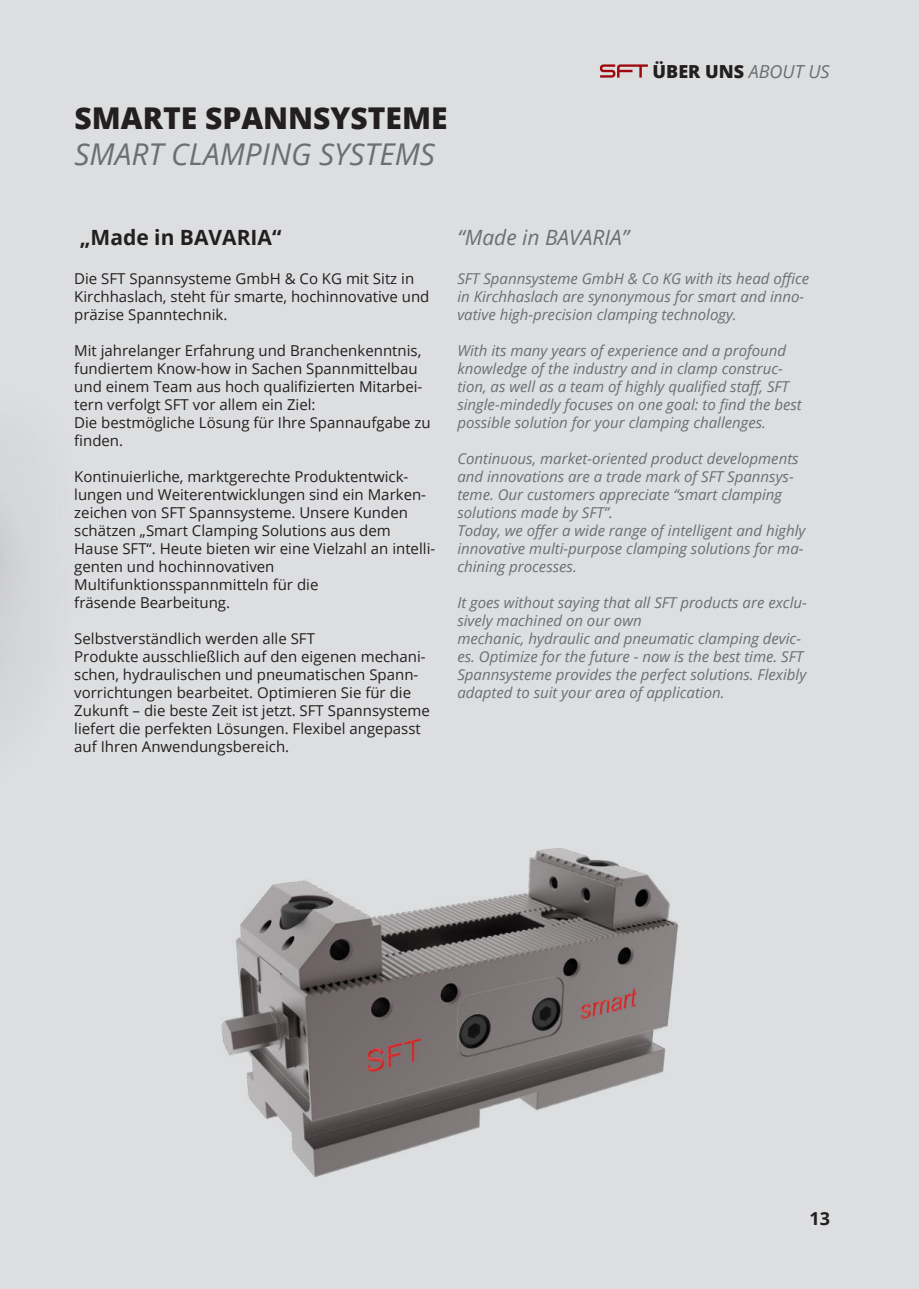
<style>
.page{position:relative;width:919px;height:1289px;background:#fff}
.page>*{position:absolute;margin:0;border:0;box-sizing:border-box;transform-origin:0 0}
.t1{font:italic 30px "Open Sans";color:#6d6e71}
.t2{font:800 30px "Open Sans";color:#231f20}
.t3{font:700 21px "Open Sans";color:#231f20}
.t4{font:italic 21px "Open Sans";color:#6d6e71}
.t5{font:800 18px "Open Sans";color:#231f20}
.t6{font:700 18px "Open Sans";color:#231f20}
.t7{font:15px/18px "Open Sans";color:#231f20}
.t8{font:italic 15px/18px "Open Sans";color:#6d6e71}
.s1{font-weight:400;font-style:italic;color:#6d6e71}
</style>
<div class="page">
<div style="left:0;top:0;width:918px;height:1288px;background:#dddee0"></div>
<img style="left:221px;top:848px;width:458px;height:330px">
<svg style="left:600px;top:64px;width:47px;height:14px"></svg>
<h1 class="t2" style="left:75px;top:106px;width:374px">SMARTE SPANNSYSTEME</h1>
<h1 class="t1" style="left:75px;top:142px;width:362px">SMART CLAMPING SYSTEMS</h1>
<p class="t5" style="left:652px;top:64px;width:178px">ÜBER UNS <span class="s1">ABOUT US</span></p>
<h2 class="t3" style="left:80px;top:229px;width:203px">„Made in BAVARIA“</h2>
<p class="t7" style="left:74px;top:271px;width:356px">Die SFT Spannsysteme GmbH &amp; Co KG mit Sitz in<br>Kirchhaslach, steht für smarte, hochinnovative und präzise Spanntechnik.</p>
<p class="t7" style="left:74px;top:341px;width:358px">Mit jahrelanger Erfahrung und Branchenkenntnis, fundiertem Know-how in Sachen Spannmittelbau und einem Team aus hoch qualifizierten Mitarbei&shy;tern verfolgt SFT vor allem ein Ziel:<br>Die bestmögliche Lösung für Ihre Spannaufgabe zu finden.</p>
<p class="t7" style="left:74px;top:467px;width:362px">Kontinuierliche, marktgerechte Produktentwick&shy;lungen und Weiterentwicklungen sind ein Marken&shy;zeichen von SFT Spannsysteme. Unsere Kunden schätzen „Smart Clamping Solutions aus dem Hause SFT“. Heute bieten wir eine Vielzahl an intelli&shy;genten und hochinnovativen Multifunktionsspannmitteln für die<br>fräsende Bearbeitung.</p>
<p class="t7" style="left:74px;top:631px;width:357px">Selbstverständlich werden alle SFT<br>Produkte ausschließlich auf den eigenen mechani&shy;schen, hydraulischen und pneumatischen Spann&shy;vorrichtungen bearbeitet. Optimieren Sie für die Zukunft – die beste Zeit ist jetzt. SFT Spannsysteme liefert die perfekten Lösungen. Flexibel angepasst auf Ihren Anwendungsbereich.</p>
<h2 class="t4" style="left:457px;top:229px;width:173px">“Made in BAVARIA”</h2>
<p class="t8" style="left:457px;top:269px;width:353px">SFT Spannsysteme GmbH &amp; Co KG with its head office in Kirchhaslach are synonymous for smart and inno&shy;vative high-precision clamping technology.</p>
<p class="t8" style="left:457px;top:343px;width:346px">With its many years of experience and a profound knowledge of the industry and in clamp construc&shy;tion, as well as a team of highly qualified staff, SFT single-mindedly focuses on one goal: to find the best possible solution for your clamping challenges.</p>
<p class="t8" style="left:457px;top:451px;width:349px">Continuous, market-oriented product developments and innovations are a trade mark of SFT Spannsys&shy;teme. Our customers appreciate “smart clamping solutions made by SFT”.<br>Today, we offer a wide range of intelligent and highly innovative multi-purpose clamping solutions for ma&shy;chining processes.</p>
<p class="t8" style="left:457px;top:595px;width:351px">It goes without saying that all SFT products are exclu&shy;sively machined on our own<br>mechanic, hydraulic and pneumatic clamping devic&shy;es. Optimize for the future - now is the best time. SFT Spannsysteme provides the perfect solutions. Flexibly adapted to suit your area of application.</p>
<p class="t6" style="left:809px;top:1211px;width:22px">13</p>
</div>
